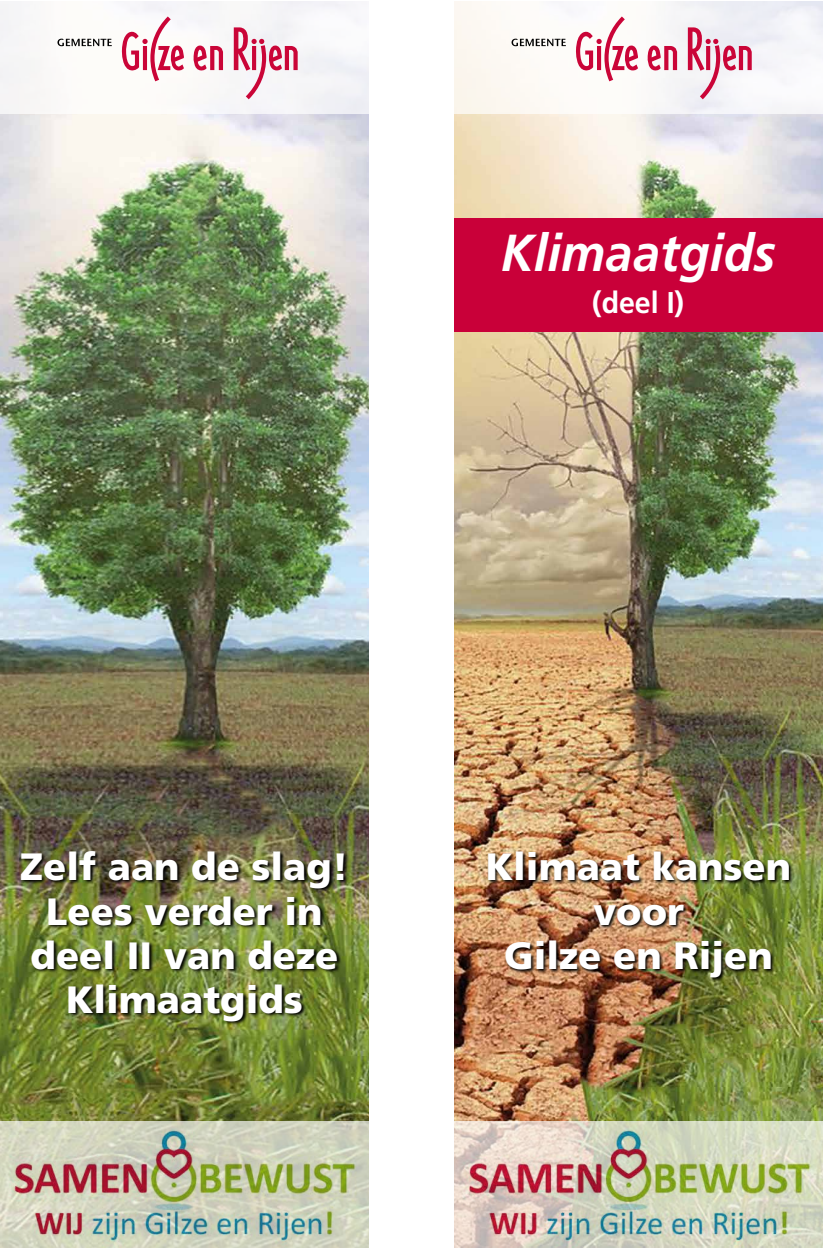
<style>
.page{position:relative;width:823px;height:1248px;background:#fff}
.page>*{position:absolute;margin:0;border:0;box-sizing:border-box;transform-origin:0 0}
.t1{font:italic 700 52px "Frutiger";color:#fff;scale:.95 1}
.t2{font:900 38px/44px "Frutiger";color:#fff;text-align:center}
.t3{font:700 30px "Frutiger";color:#fff;scale:.95 1}
</style>
<div class="page">
<img style="left:454px;top:113px;width:368px;height:1007px">
<img style="left:0;top:113px;width:369px;height:1007px">
<img style="left:487px;top:850px;width:306px;height:131px">
<img style="left:20px;top:850px;width:328px;height:175px">
<div style="left:454px;top:0;width:368px;height:113px;background:linear-gradient(to right,#fefaf4,#f2f3fa)"></div>
<div style="left:0;top:0;width:369px;height:113px;background:#f8f7f8"></div>
<svg style="left:575px;top:16px;width:176px;height:83px"></svg>
<svg style="left:511px;top:39px;width:54px;height:7px"></svg>
<img style="left:454px;top:1120px;width:368px;height:127px">
<img style="left:0;top:1120px;width:369px;height:127px">
<svg style="left:121px;top:16px;width:176px;height:83px"></svg>
<svg style="left:57px;top:39px;width:55px;height:7px"></svg>
<div style="left:453px;top:218px;width:369px;height:114px;background:#c90039"></div>
<h1 class="t1" style="left:500px;top:222px;width:290px">Klimaatgids</h1>
<p class="t3" style="left:592px;top:285px;width:98px">(deel I)</p>
<p class="t2" style="left:20px;top:844px;width:330px">Zelf aan de slag!<br>Lees verder in deel II van deze<br>Klimaatgids</p>
<p class="t2" style="left:485px;top:844px;width:307px">Klimaat kansen voor<br>Gilze en Rijen</p>
</div>
